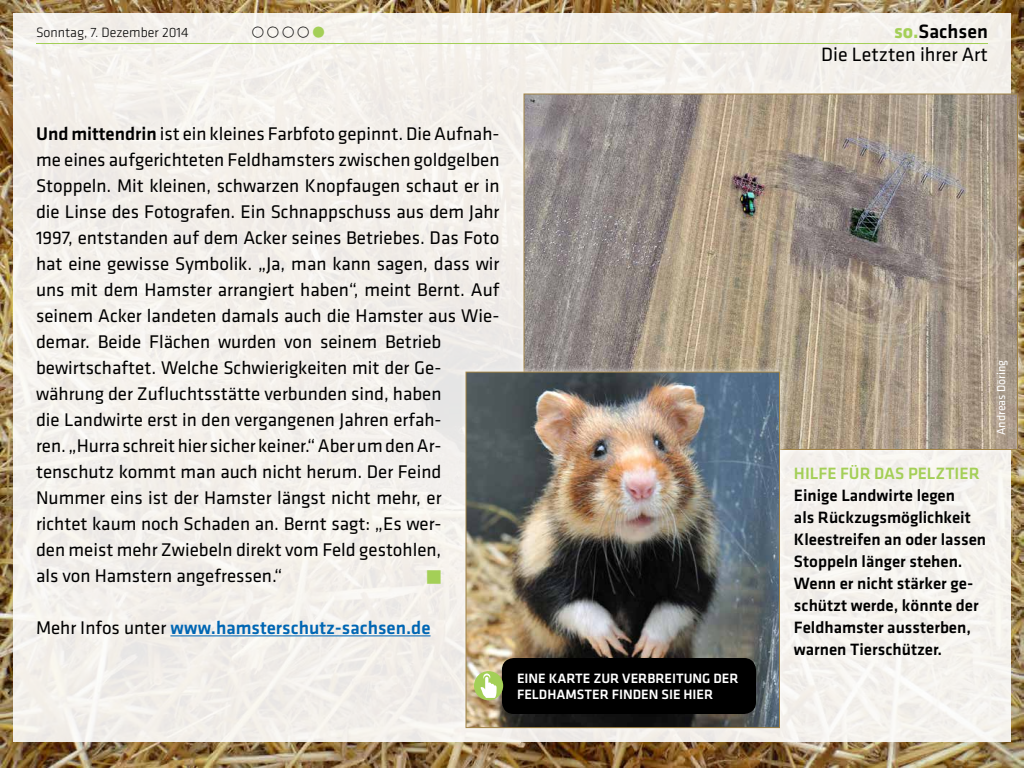
<style>
.page{position:relative;width:1024px;height:768px;background:#fff}
.page>*{position:absolute;margin:0;border:0;box-sizing:border-box;transform-origin:0 0}
.t1{font:20px/23px "Klavika";color:#000;text-align:right}
.t2{font:19px/26px "Klavika";color:#000}
.t3{font:500 19px "Klavika";color:#0066b3}
.t4{font:500 17px/22px "Klavika";color:#000}
.t5{font:500 17px "Klavika";color:#a4cf57}
.t6{font:500 14px/16px "Klavika";color:#fff}
.t7{font:300 14px "Klavika";color:#000}
.t8{font:14px "European Pi Std 1";color:#000}
.t9{font:12px "Klavika";color:#fff}
.s1{font-weight:500}
.s2{font-weight:400;color:#000}
.s3{font-weight:700;color:#a4cf57}
</style>
<div class="page">
<img style="left:0;top:0;width:1024px;height:768px">
<div style="left:13px;top:13px;width:998px;height:729px;background:#f4f0eb"></div>
<hr style="left:36px;top:43px;width:952px;height:1px;background:#a4cf57">
<hr style="left:170px;top:635px;width:261px;height:1px;background:#0066b3">
<div style="left:517px;top:87px;width:507px;height:369px;background:#fff;opacity:.75"></div>
<img style="left:526px;top:96px;width:490px;height:352px">
<div style="left:459px;top:365px;width:328px;height:369px;background:#fff;opacity:.75"></div>
<img style="left:468px;top:374px;width:310px;height:352px">
<div style="left:466px;top:372px;width:314px;height:356px;border:1px solid #a18345"></div>
<div style="left:502px;top:658px;width:254px;height:56px;background:#000;border-radius:12px"></div>
<div style="left:474px;top:671px;width:29px;height:29px;background:#a4cf57;border-radius:50%"></div>
<svg style="left:480px;top:674px;width:17px;height:24px"></svg>
<p class="t7" style="left:36px;top:24px;width:154px">Sonntag, 7. Dezember 2014</p>
<p class="t8" style="left:252px;top:26px;width:59px">❖❖ ❖ ❖</p>
<p class="t2" style="left:36px;top:120px;width:465px"><span class="s1">Und mittendrin</span> ist ein kleines Farbfoto gepinnt. Die Aufnah&shy;me eines aufgerichteten Feldhamsters zwischen goldgelben Stoppeln. Mit kleinen, schwarzen Knopfaugen schaut er in die Linse des Fotografen. Ein Schnappschuss aus dem Jahr 1997, entstanden auf dem Acker seines Betriebes. Das Foto hat eine gewisse Symbolik. „Ja, man kann sagen, dass wir uns mit dem Hamster arrangiert haben“, meint Bernt. Auf seinem Acker landeten damals auch die Hamster aus Wie&shy;demar. Beide Flächen wurden von seinem Betrieb bewirtschaftet. Welche Schwierigkeiten mit der Ge&shy;währung der Zufluchtsstätte verbunden sind, haben<br>die Landwirte erst in den vergangenen Jahren erfah-<br>ren. „Hurra schreit hier sicher keiner.“ Aber um den Ar&shy;tenschutz kommt man auch nicht herum. Der Feind Nummer eins ist der Hamster längst nicht mehr, er<br>richtet kaum noch Schaden an. Bernt sagt: „Es wer-<br>den meist mehr Zwiebeln direkt vom Feld gestohlen,<br>als von Hamstern angefressen.“</p>
<p class="t3" style="left:36px;top:615px;width:396px"><span class="s2">Mehr Infos unter</span> www.hamsterschutz-sachsen.de</p>
<p class="t6" style="left:517px;top:670px;width:223px">EINE KARTE ZUR VERBREITUNG DER<br>FELDHAMSTER FINDEN SIE HIER</p>
<p class="t1" style="left:821px;top:19px;width:168px"><span class="s3">so.</span><span class="s1">Sachsen<br></span>Die Letzten ihrer Art</p>
<p class="t9" style="left:993px;top:435px;width:77px;rotate:-90deg">Andreas Döring</p>
<p class="t5" style="left:794px;top:462px;width:187px">HILFE FÜR DAS PELZTIER</p>
<p class="t4" style="left:794px;top:484px;width:194px">Einige Landwirte legen<br>als Rückzugsmöglichkeit<br>Kleestreifen an oder lassen<br>Stoppeln länger stehen.<br>Wenn er nicht stärker ge&shy;schützt werde, könnte der<br>Feldhamster aussterben, warnen Tierschützer.</p>
</div>
